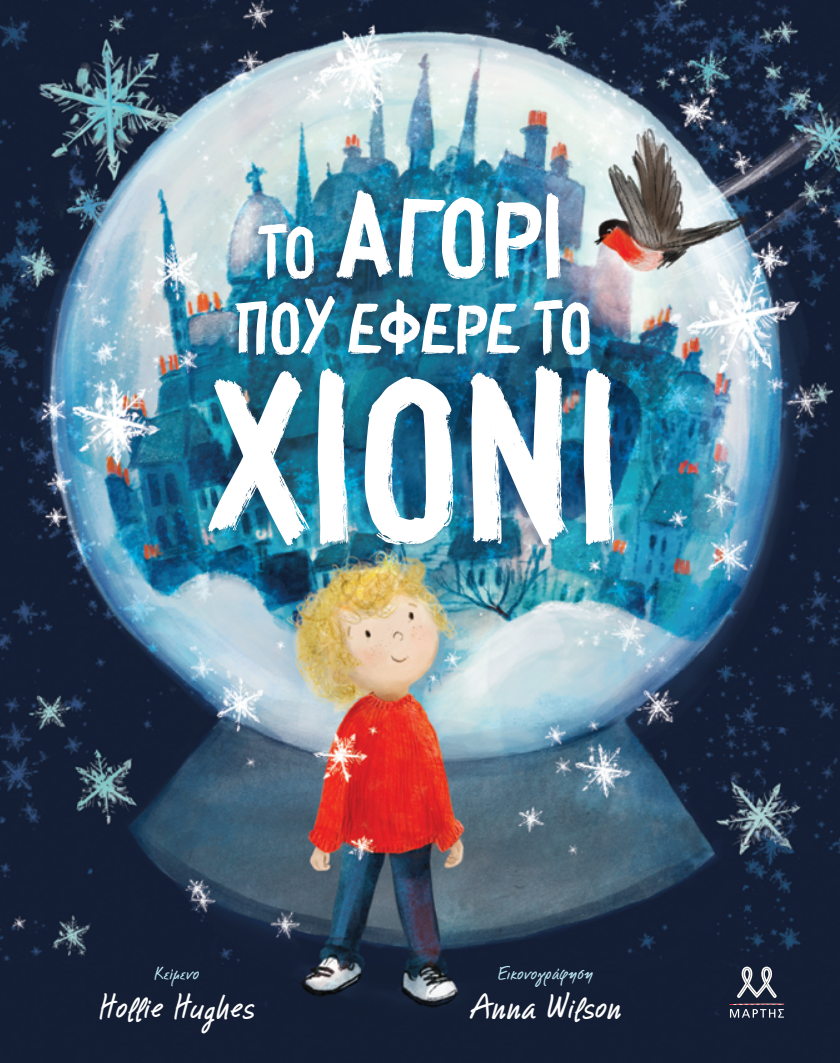
<style>
.page{position:relative;width:840px;height:1063px;background:#fff}
.page>*{position:absolute;margin:0;border:0;box-sizing:border-box;transform-origin:0 0}
.t1{font:163px "GB Herbsinparadise";letter-spacing:.03em;color:#fff}
.t2{font:79.62px "GB Herbsinparadise";color:#fff}
.t3{font:51.5px "GB Herbsinparadise";color:#fff}
.t4{font:700 33.12px "CF Note";letter-spacing:-.01em;color:#fff}
.t5{font:700 17.12px "CF Note";letter-spacing:.015em;color:#bae4ef}
.s1{font-size:51.5px}
</style>
<div class="page">
<img style="left:0;top:0;width:840px;height:1063px">
<div style="left:200px;top:189px;width:413px;height:362px;background:#0f2246;opacity:.22"></div>
<svg style="left:737px;top:967px;width:40px;height:31px"></svg>
<svg style="left:729px;top:1004px;width:55px;height:14px"></svg>
<p class="t2" style="left:265px;top:205px;width:300px"><span class="s1">ΤΟ</span> ΑΓ ΟΡΙ</p>
<p class="t3" style="left:236px;top:307px;width:357px">ΠΟΥ ΕΦΕΡΕ ΤΟ</p>
<p class="t1" style="left:208px;top:394px;width:414px">ΧΙΟΝΙ</p>
<p class="t5" style="left:154px;top:962px;width:47px">Κείμενο</p>
<p class="t5" style="left:498px;top:962px;width:97px">Εικονογράφηση</p>
<p class="t4" style="left:99px;top:986px;width:157px">Hollie Hughes</p>
<p class="t4" style="left:468px;top:986px;width:155px">Anna Wilson</p>
</div>
